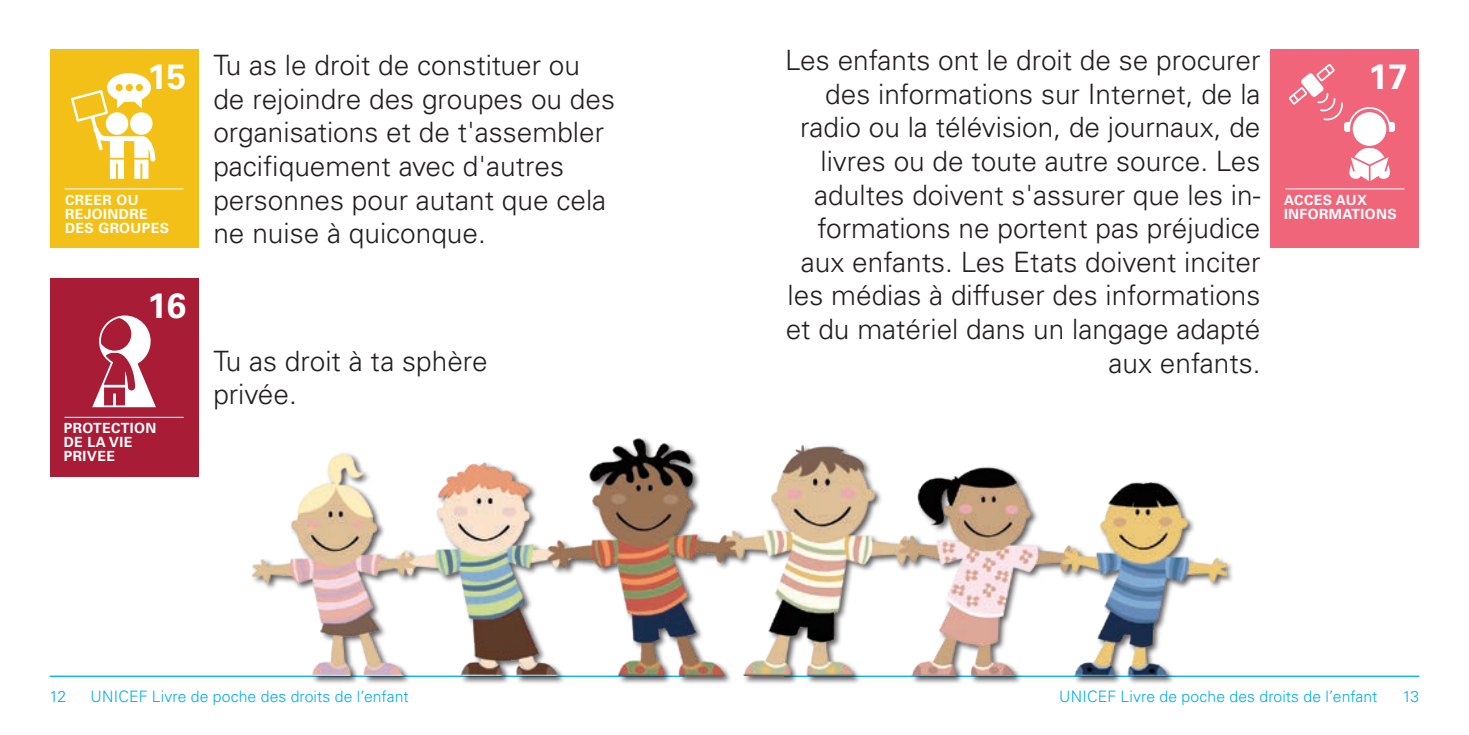
<style>
.page{position:relative;width:1469px;height:735px;background:#fff}
.page>*{position:absolute;margin:0;border:0;box-sizing:border-box;transform-origin:0 0}
.t1{font:700 35px "Univers LT Std";color:#fff}
.t2{font:300 28px/33.6px "Univers LT Std";color:#231f20}
.t3{font:300 15.75px "Univers LT Std";letter-spacing:.01em;color:#00aeef}
.Kaestchen{font:700 14px/14px "Univers LT Std";letter-spacing:.03em;color:#fff}
</style>
<div class="page">
<hr style="left:50px;top:675px;width:635px;height:1px;background:#00aeef">
<hr style="left:784px;top:675px;width:635px;height:1px;background:#00aeef">
<div style="left:251px;top:436px;width:983px;height:248px;background:#231f20;opacity:.75"></div>
<img style="left:253px;top:436px;width:973px;height:239px">
<div style="left:50px;top:50px;width:148px;height:198px;background:#f3c017"></div>
<hr style="left:64px;top:188px;width:120px;height:1px;background:#fff">
<svg style="left:71px;top:73px;width:84px;height:106px"></svg>
<div style="left:50px;top:278px;width:148px;height:198px;background:#a91c36"></div>
<hr style="left:64px;top:416px;width:120px;height:1px;background:#fff">
<svg style="left:92px;top:315px;width:64px;height:92px"></svg>
<div style="left:1270px;top:50px;width:149px;height:198px;background:#f1657a"></div>
<hr style="left:1285px;top:188px;width:119px;height:1px;background:#fff">
<div style="left:1352px;top:112px;width:34px;height:34px;background:#fff;border-radius:50%"></div>
<svg style="left:1349px;top:148px;width:41px;height:33px"></svg>
<svg style="left:1289px;top:64px;width:105px;height:68px"></svg>
<p class="t1" style="left:147px;top:56px;width:40px">15</p>
<p class="Kaestchen" style="left:65px;top:193px;width:106px">CREER OU<br>REJOINDRE<br>DES GROUPES</p>
<p class="t1" style="left:147px;top:285px;width:40px">16</p>
<p class="Kaestchen" style="left:64px;top:421px;width:94px">PROTECTION<br>DE LA VIE<br>PRIVEE</p>
<p class="t2" style="left:213px;top:48px;width:403px">Tu as le droit de constituer ou de rejoindre des groupes ou des organisations et de t'assembler pacifiquement avec d'autres personnes pour autant que cela ne nuise à quiconque.</p>
<p class="t2" style="left:213px;top:344px;width:276px">Tu as droit à ta sphère privée.</p>
<p class="t2" style="left:785px;top:43px;width:477px;text-align:right">Les enfants ont le droit de se procurer des informations sur Internet, de la radio ou la télévision, de journaux, de livres ou de toute autre source. Les adultes doivent s'assurer que les in&shy;formations ne portent pas préjudice aux enfants. Les Etats doivent inciter les médias à diffuser des informations et du matériel dans un langage adapté aux enfants.</p>
<p class="t1" style="left:1368px;top:56px;width:40px">17</p>
<p class="Kaestchen" style="left:1283px;top:193px;width:114px">ACCES AUX<br>INFORMATIONS</p>
<p class="t3" style="left:50px;top:686px;width:18px">12</p>
<p class="t3" style="left:91px;top:686px;width:320px">UNICEF Livre de poche des droits de l’enfant</p>
<p class="t3" style="left:1059px;top:686px;width:320px">UNICEF Livre de poche des droits de l’enfant</p>
<p class="t3" style="left:1402px;top:686px;width:18px">13</p>
</div>
